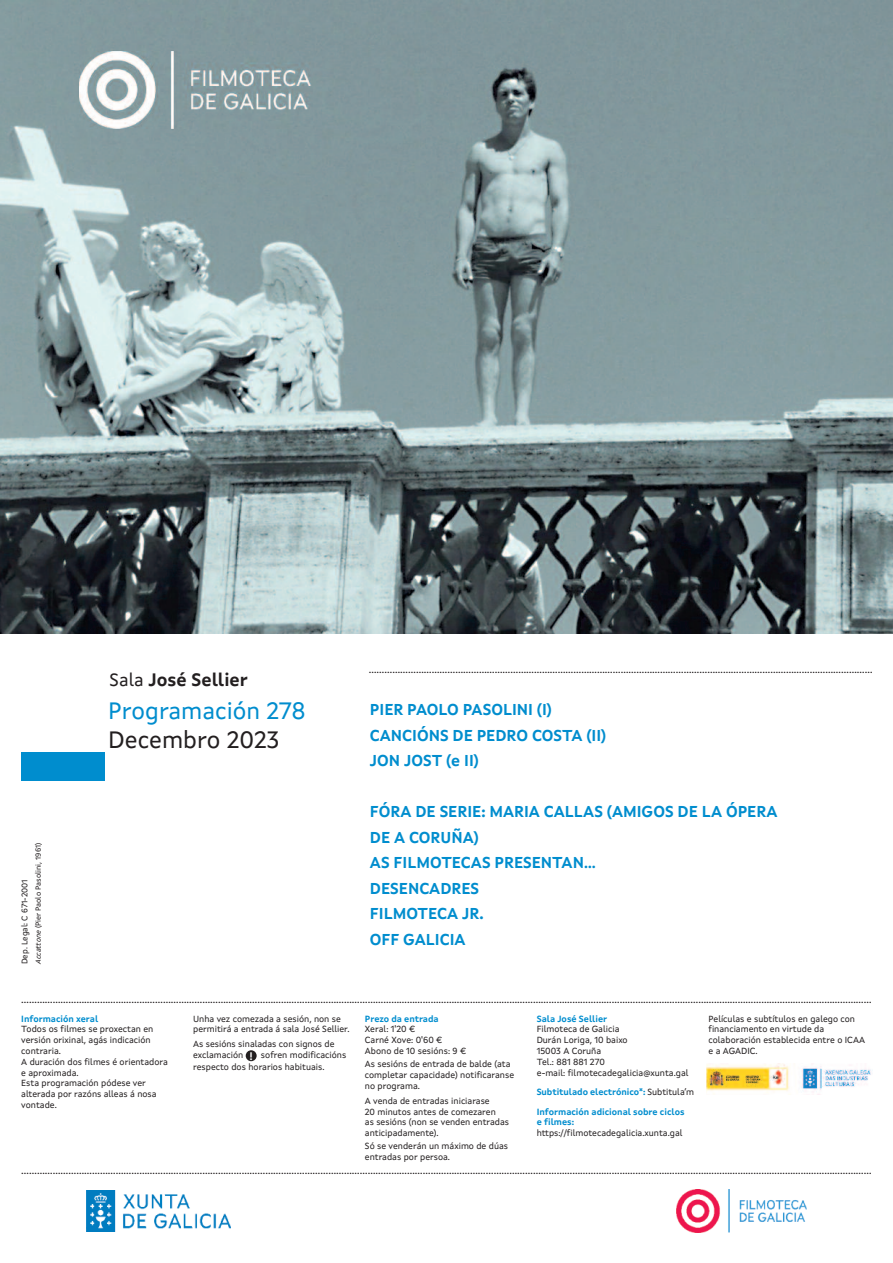
<style>
.page{position:relative;width:893px;height:1263px;background:#fff}
.page>*{position:absolute;margin:0;border:0;box-sizing:border-box;transform-origin:0 0}
.t1{font:24px "Xunta Sans";color:#008dce}
.t2{font:24px "Xunta Sans";color:#231f20}
.t3{font:700 18px "Xunta Sans";color:#231f20}
.t4{font:700 15.75px/25.5px "Xunta Sans";color:#008dce}
.t5{font:12px "Xunta Sans";color:#231f20}
.t6{font:700 10.35px "Xunta Sans";color:#fff}
.t7{font:9px/10.8px "Xunta Sans";color:#231f20}
.t8{font:700 9px/19.4px "Xunta Sans";color:#008dce}
.t9{font:8.25px "Xunta Sans";color:#231f20}
.t10{font:7.5px "Xunta Sans";color:#231f20}
.s1{font-weight:400}
.s2{font-style:italic}
.s3{font-weight:400;color:#231f20}
</style>
<div class="page">
<img style="left:0;top:0;width:893px;height:633px">
<div style="left:246px;top:1050px;width:11px;height:11px;background:#231f20;border-radius:50%"></div>
<div style="left:21px;top:752px;width:84px;height:29px;background:#008dce"></div>
<img style="left:677px;top:1189px;width:129px;height:43px">
<img style="left:86px;top:1190px;width:144px;height:42px">
<img style="left:706px;top:1064px;width:165px;height:31px">
<img style="left:79px;top:51px;width:234px;height:77px">
<h2 class="t3" style="left:110px;top:669px;width:140px"><span class="s1">Sala</span> José Sellier</h2>
<h3 class="t5" style="left:369px;top:662px;width:505px">…………………………………………………………………………………………………………………………………………………………………………</h3>
<h1 class="t1" style="left:108px;top:696px;width:199px">Programación 278</h1>
<h1 class="t2" style="left:108px;top:725px;width:172px">Decembro 2023</h1>
<h3 class="t4" style="left:370px;top:697px;width:238px">PIER PAOLO PASOLINI (I)<br>CANCIÓNS DE PEDRO COSTA (II)<br>JON JOST (e II)</h3>
<h3 class="t4" style="left:370px;top:799px;width:409px">FÓRA DE SERIE: MARIA CALLAS (AMIGOS DE LA ÓPERA<br>DE A CORUÑA)<br>AS FILMOTECAS PRESENTAN…<br>DESENCADRES<br>FILMOTECA JR.<br>OFF GALICIA</h3>
<p class="t10" style="left:34px;top:964px;width:123px;rotate:-90deg"><span class="s2">Accattone</span> (Pier Paolo Pasolini, 1961)</p>
<p class="t9" style="left:20px;top:964px;width:87px;rotate:-90deg">Dep. Legal: C 671-2001</p>
<h3 class="t5" style="left:21px;top:992px;width:852px">………………………………………………………………………………………………………………………………………………………………………………………………………………………………………………………………………………………………</h3>
<p class="t8" style="left:21px;top:1009px;width:78px">Información xeral</p>
<p class="t7" style="left:21px;top:1024px;width:148px">Todos os filmes se proxectan en versión orixinal, agás indicación contraria.<br>A duración dos filmes é orientadora e aproximada.<br>Esta programación pódese ver alterada por razóns alleas á nosa vontade.</p>
<p class="t7" style="left:193px;top:1013px;width:158px">Unha vez comezada a sesión, non se permitirá a entrada á sala José Sellier.</p>
<p class="t7" style="left:193px;top:1039px;width:143px">As sesións sinaladas con signos de exclamación</p>
<p class="t7" style="left:193px;top:1049px;width:155px;line-height:11.4px;text-indent:68px">sofren modificacións respecto dos horarios habituais.</p>
<p class="t6" style="left:249px;top:1050px;width:5px">!</p>
<p class="t8" style="left:365px;top:1009px;width:75px">Prezo da entrada</p>
<p class="t7" style="left:365px;top:1024px;width:103px">Xeral: 1'20 €<br>Carné Xove: 0'60 €<br>Abono de 10 sesións: 9 €</p>
<p class="t7" style="left:365px;top:1058px;width:151px">As sesións de entrada de balde (ata completar capacidade) notificaranse no programa.</p>
<p class="t7" style="left:365px;top:1095px;width:146px">A venda de entradas iniciarase<br>20 minutos antes de comezaren<br>as sesións (non se venden entradas anticipadamente).</p>
<p class="t7" style="left:365px;top:1140px;width:145px;line-height:11.2px">Só se venderán un máximo de dúas entradas por persoa.</p>
<p class="t8" style="left:537px;top:1009px;width:72px">Sala José Sellier</p>
<p class="t7" style="left:537px;top:1024px;width:153px">Filmoteca de Galicia<br>Durán Loriga, 10 baixo<br>15003 A Coruña<br>Tel.: 881 881 270<br>e-mail: filmotecadegalicia@xunta.gal</p>
<p class="t8" style="left:537px;top:1082px;width:159px">Subtitulado electrónico*: <span class="s3">Subtitula’m<br></span>Información adicional sobre ciclos</p>
<p class="t8" style="left:537px;top:1112px;width:39px">e filmes:</p>
<p class="t7" style="left:537px;top:1128px;width:147px">https://filmotecadegalicia.xunta.gal</p>
<p class="t7" style="left:708px;top:1013px;width:158px">Películas e subtítulos en galego con financiamento en virtude da colaboración establecida entre o ICAA e a AGADIC.</p>
<h3 class="t5" style="left:21px;top:1163px;width:852px">………………………………………………………………………………………………………………………………………………………………………………………………………………………………………………………………………………………………</h3>
</div>
